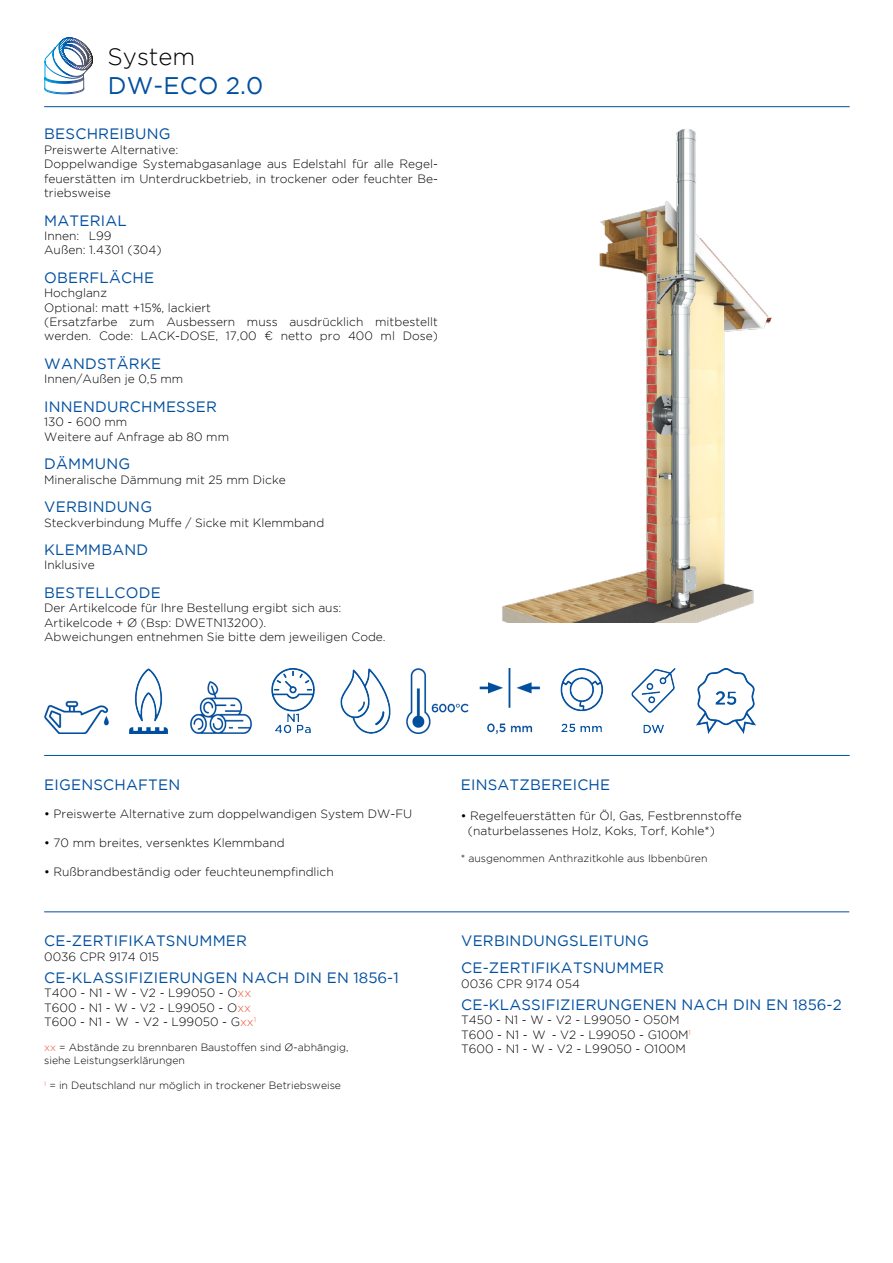
<style>
.page{position:relative;width:893px;height:1263px;background:#fff}
.page>*{position:absolute;margin:0;border:0;box-sizing:border-box;transform-origin:0 0}
.t1{font:24px "Gotham";color:#004f9f}
.t2{font:300 24px "Gotham";color:#000}
.t3{font:15px/27px "Gotham";letter-spacing:.015em;color:#004f9f}
.t4{font:300 12px/14.4px "Gotham";color:#000}
.t5{font:300 10.5px/12.6px "Gotham";color:#000}
.s1{font-weight:400}
.s2{color:#eb5c37}
</style>
<div class="page">
<svg style="left:44px;top:37px;width:49px;height:58px"></svg>
<hr style="left:44px;top:106px;width:806px;height:1px;background:#004f9f">
<img style="left:502px;top:129px;width:270px;height:494px">
<img style="left:340px;top:669px;width:51px;height:64px">
<img style="left:696px;top:669px;width:60px;height:64px">
<img style="left:479px;top:669px;width:62px;height:64px">
<img style="left:44px;top:700px;width:65px;height:33px">
<img style="left:631px;top:669px;width:45px;height:64px">
<img style="left:560px;top:669px;width:43px;height:63px">
<img style="left:406px;top:669px;width:63px;height:64px">
<img style="left:190px;top:681px;width:62px;height:52px">
<img style="left:129px;top:669px;width:39px;height:64px">
<img style="left:271px;top:669px;width:44px;height:64px">
<hr style="left:44px;top:755px;width:806px;height:1px;background:#004f9f">
<hr style="left:44px;top:911px;width:805px;height:1px;background:#004f9f">
<h1 class="t2" style="left:108px;top:42px;width:89px">System</h1>
<h1 class="t1" style="left:108px;top:70px;width:157px">DW-ECO 2.0</h1>
<p class="t3" style="left:44px;top:120px;width:128px">BESCHREIBUNG</p>
<p class="t4" style="left:44px;top:142px;width:395px">Preiswerte Alternative:<br>Doppelwandige Systemabgasanlage aus Edelstahl für alle Regel&shy;feuerstätten im Unterdruckbetrieb, in trockener oder feuchter Be&shy;triebsweise</p>
<p class="t3" style="left:44px;top:206px;width:84px">MATERIAL</p>
<p class="t4" style="left:44px;top:228px;width:119px">Innen: L99<br>Außen: 1.4301 (304)</p>
<p class="t3" style="left:44px;top:264px;width:111px">OBERFLÄCHE</p>
<p class="t4" style="left:44px;top:285px;width:395px">Hochglanz<br>Optional: matt +15%, lackiert<br>(Ersatzfarbe zum Ausbessern muss ausdrücklich mitbestellt werden. Code: LACK-DOSE, 17,00 € netto pro 400 ml Dose)</p>
<p class="t3" style="left:44px;top:350px;width:118px">WANDSTÄRKE</p>
<p class="t4" style="left:44px;top:372px;width:141px">Innen/Außen je 0,5 mm</p>
<p class="t3" style="left:44px;top:393px;width:174px">INNENDURCHMESSER</p>
<p class="t4" style="left:44px;top:414px;width:186px">130 - 600 mm<br>Weitere auf Anfrage ab 80 mm</p>
<p class="t3" style="left:44px;top:450px;width:87px">DÄMMUNG</p>
<p class="t4" style="left:44px;top:472px;width:243px">Mineralische Dämmung mit 25 mm Dicke</p>
<p class="t3" style="left:44px;top:493px;width:109px">VERBINDUNG</p>
<p class="t4" style="left:44px;top:515px;width:282px">Steckverbindung Muffe / Sicke mit Klemmband</p>
<p class="t3" style="left:44px;top:536px;width:106px">KLEMMBAND</p>
<p class="t4" style="left:44px;top:558px;width:52px">Inklusive</p>
<p class="t3" style="left:44px;top:579px;width:118px">BESTELLCODE</p>
<p class="t4" style="left:44px;top:600px;width:343px">Der Artikelcode für Ihre Bestellung ergibt sich aus:<br>Artikelcode + Ø (Bsp: DWETN13200).<br>Abweichungen entnehmen Sie bitte dem jeweiligen Code.</p>
<p class="t3" style="left:44px;top:770px;width:137px">EIGENSCHAFTEN</p>
<p class="t4" style="left:44px;top:806px;width:370px"><span class="s1">•</span> Preiswerte Alternative zum doppelwandigen System DW-FU</p>
<p class="t4" style="left:44px;top:835px;width:242px"><span class="s1">•</span> 70 mm breites, versenktes Klemmband</p>
<p class="t4" style="left:44px;top:864px;width:291px"><span class="s1">•</span> Rußbrandbeständig oder feuchteunempfindlich</p>
<p class="t3" style="left:44px;top:927px;width:204px">CE-ZERTIFIKATSNUMMER</p>
<p class="t4" style="left:44px;top:949px;width:116px">0036 CPR 9174 015</p>
<p class="t3" style="left:44px;top:964px;width:356px">CE-KLASSIFIZIERUNGEN NACH DIN EN 1856-1</p>
<p class="t4" style="left:44px;top:986px;width:213px">T400 - N1 - W - V2 - L99050 - O<span class="s2">xx<br></span>T600 - N1 - W - V2 - L99050 - O<span class="s2">xx<br></span>T600 - N1 - W - V2 - L99050 - G<span class="s2">xx</span><sup>1</sup></p>
<p class="t5" style="left:44px;top:1041px;width:306px"><span class="s2">xx</span> = Abstände zu brennbaren Baustoffen sind Ø-abhängig, siehe Leistungserklärungen</p>
<p class="t5" style="left:44px;top:1079px;width:298px"><sup>1</sup> = in Deutschland nur möglich in trockener Betriebsweise</p>
<p class="t3" style="left:461px;top:770px;width:151px">EINSATZBEREICHE</p>
<p class="t4" style="left:468px;top:808px;width:275px;text-indent:-7px"><span class="s1">•</span> Regelfeuerstätten für Öl, Gas, Festbrennstoffe (naturbelassenes Holz, Koks, Torf, Kohle*)</p>
<p class="t5" style="left:461px;top:851px;width:248px">* ausgenommen Anthrazitkohle aus Ibbenbüren</p>
<p class="t3" style="left:461px;top:927px;width:204px">VERBINDUNGSLEITUNG<br>CE-ZERTIFIKATSNUMMER</p>
<p class="t4" style="left:461px;top:976px;width:120px">0036 CPR 9174 054</p>
<p class="t3" style="left:461px;top:991px;width:382px">CE-KLASSIFIZIERUNGENEN NACH DIN EN 1856-2</p>
<p class="t4" style="left:461px;top:1013px;width:231px">T450 - N1 - W - V2 - L99050 - O50M<br>T600 - N1 - W - V2 - L99050 - G100M<sup>1<br></sup>T600 - N1 - W - V2 - L99050 - O100M</p>
</div>
